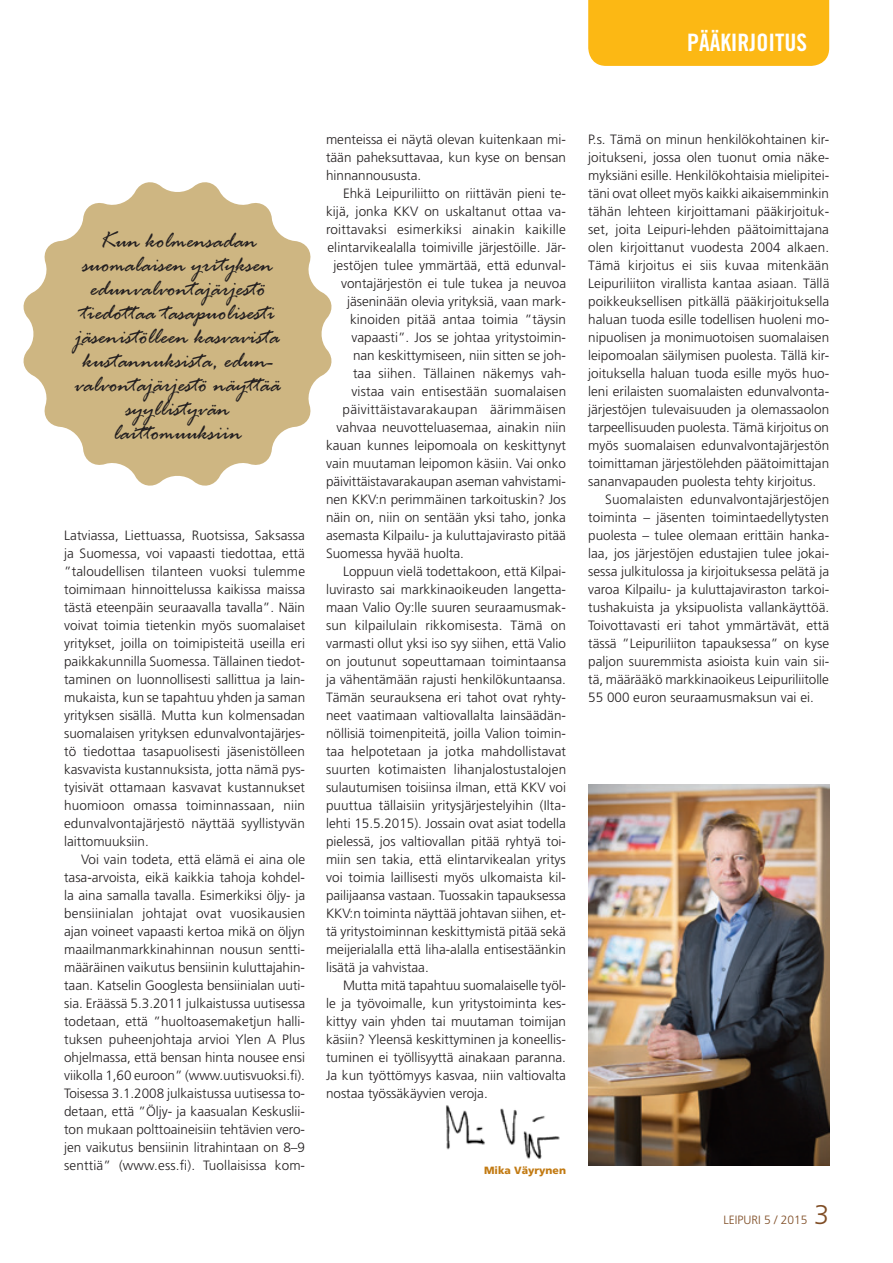
<style>
.page{position:relative;width:893px;height:1263px;background:#fff}
.page>*{position:absolute;margin:0;border:0;box-sizing:border-box;transform-origin:0 0}
.t1{font:300 27px "Frutiger";color:#7f4d25}
.Rage{font:italic 24px/24px "Rage";color:#231f20;text-align:center}
.t2{font:24px "Trade Gothic Bold Cond Twenty";color:#fff}
._01_leipis_sis{font:300 13.5px/18px "Frutiger";color:#231f20;text-align:justify}
._02_leipis{font:300 13.5px/18px "Frutiger";color:#231f20;text-align:justify}
._01_leipis_sis-2{font:300 13.5px "Frutiger";letter-spacing:.02em;color:#231f20}
._01_leipis_sis-3{font:300 13.5px "Frutiger";letter-spacing:.025em;color:#231f20}
.t3{font:300 12px "Frutiger";color:#7f4d25}
._14_kirjottaja{font:900 10.5px "Frutiger";color:#c27a12}
</style>
<div class="page">
<img style="left:588px;top:784px;width:241px;height:381px">
<svg style="left:24px;top:182px;width:308px;height:304px;fill:#ceb682"></svg>
<svg style="left:320px;top:182px;width:12px;height:35px"></svg>
<img style="left:446px;top:1105px;width:114px;height:54px">
<div style="left:588px;top:0;width:241px;height:66px;background:#fcb814"></div>
<p class="t2" style="left:687px;top:28px;width:121px">PÄÄKIRJOITUS</p>
<p class="Rage" style="left:75px;top:231px;width:207px">Kun kolmensadan suomalaisen yrityksen edunvalvontajärjestö tiedottaa tasapuolisesti jäsenistölleen kasvavista kustannuksista, edun&shy;valvontajärjestö näyttää syyllistyvän laittomuuksiin</p>
<p class="_01_leipis_sis" style="left:64px;top:526px;width:243px">Latviassa, Liettuassa, Ruotsissa, Saksassa ja Suomessa, voi vapaasti tiedottaa, että ”taloudellisen tilanteen vuoksi tulemme toimimaan hinnoittelussa kaikissa maissa tästä eteenpäin seuraavalla tavalla”. Näin voivat toimia tietenkin myös suomalaiset yritykset, joilla on toimipisteitä useilla eri paikkakunnilla Suomessa. Tällainen tiedot&shy;taminen on luonnollisesti sallittua ja lain&shy;mukaista, kun se tapahtuu yhden ja saman yrityksen sisällä. Mutta kun kolmensadan suomalaisen yrityksen edunvalvontajärjes&shy;tö tiedottaa tasapuolisesti jäsenistölleen kasvavista kustannuksista, jotta nämä pys&shy;tyisivät ottamaan kasvavat kustannukset huomioon omassa toiminnassaan, niin edunvalvontajärjestö näyttää syyllistyvän laittomuuksiin.</p>
<p class="_01_leipis_sis" style="left:64px;top:850px;width:243px;text-indent:17px">Voi vain todeta, että elämä ei aina ole tasa-arvoista, eikä kaikkia tahoja kohdel&shy;la aina samalla tavalla. Esimerkiksi öljy- ja bensiinialan johtajat ovat vuosikausien ajan voineet vapaasti kertoa mikä on öljyn maailmanmarkkinahinnan nousun sentti&shy;määräinen vaikutus bensiinin kuluttajahin&shy;taan. Katselin Googlesta bensiinialan uuti&shy;sia. Eräässä 5.3.2011 julkaistussa uutisessa todetaan, että ”huoltoasemaketjun halli&shy;tuksen puheenjohtaja arvioi Ylen A Plus ohjelmassa, että bensan hinta nousee ensi viikolla 1,60 euroon” (www.uutisvuoksi.fi).<br>Toisessa 3.1.2008 julkaistussa uutisessa to&shy;detaan, että ”Öljy- ja kaasualan Keskuslii&shy;ton mukaan polttoaineisiin tehtävien vero&shy;jen vaikutus bensiinin litrahintaan on 8–9 senttiä” (www.ess.fi). Tuollaisissa kom-</p>
<p class="_01_leipis_sis" style="left:326px;top:130px;width:242px">menteissa ei näytä olevan kuitenkaan mi&shy;tään paheksuttavaa, kun kyse on bensan hinnannoususta.</p>
<p class="_01_leipis_sis" style="left:343px;top:184px;width:224px">Ehkä Leipuriliitto on riittävän pieni te-</p>
<p class="_01_leipis_sis" style="left:326px;top:202px;width:242px">kijä, jonka KKV on uskaltanut ottaa va-</p>
<p class="_01_leipis_sis-2" style="left:326px;top:222px;width:241px">roittavaksi esimerkiksi ainakin kaikille</p>
<p class="_01_leipis_sis" style="left:327px;top:238px;width:240px">elintarvikealalla toimiville järjestöille. Jär-</p>
<p class="_01_leipis_sis" style="left:333px;top:256px;width:234px">jestöjen tulee ymmärtää, että edunval-</p>
<p class="_01_leipis_sis" style="left:341px;top:274px;width:227px">vontajärjestön ei tule tukea ja neuvoa</p>
<p class="_01_leipis_sis" style="left:347px;top:292px;width:221px">jäseninään olevia yrityksiä, vaan mark-</p>
<p class="_01_leipis_sis" style="left:350px;top:310px;width:218px">kinoiden pitää antaa toimia ”täysin</p>
<p class="_01_leipis_sis" style="left:351px;top:328px;width:216px">vapaasti”. Jos se johtaa yritystoimin-</p>
<p class="_01_leipis_sis" style="left:353px;top:346px;width:215px">nan keskittymiseen, niin sitten se joh-</p>
<p class="_01_leipis_sis" style="left:353px;top:364px;width:215px">taa siihen. Tällainen näkemys vah-</p>
<p class="_01_leipis_sis" style="left:351px;top:382px;width:216px">vistaa vain entisestään suomalaisen</p>
<p class="_01_leipis_sis-3" style="left:342px;top:402px;width:225px">päivittäistavarakaupan äärimmäisen</p>
<p class="_01_leipis_sis" style="left:336px;top:418px;width:231px">vahvaa neuvotteluasemaa, ainakin niin</p>
<p class="_01_leipis_sis" style="left:326px;top:436px;width:242px">kauan kunnes leipomoala on keskittynyt</p>
<p class="_01_leipis_sis" style="left:326px;top:454px;width:242px">vain muutaman leipomon käsiin. Vai onko</p>
<p class="_01_leipis_sis" style="left:326px;top:472px;width:242px">päivittäistavarakaupan aseman vahvistami-</p>
<p class="_01_leipis_sis" style="left:326px;top:490px;width:242px">nen KKV:n perimmäinen tarkoituskin? Jos</p>
<p class="_01_leipis_sis" style="left:326px;top:508px;width:242px">näin on, niin on sentään yksi taho, jonka</p>
<p class="_01_leipis_sis" style="left:326px;top:526px;width:242px">asemasta Kilpailu- ja kuluttajavirasto pitää</p>
<p class="_01_leipis_sis" style="left:326px;top:544px;width:140px">Suomessa hyvää huolta.</p>
<p class="_01_leipis_sis" style="left:326px;top:562px;width:242px;text-indent:17px">Loppuun vielä todettakoon, että Kilpai&shy;luvirasto sai markkinaoikeuden langetta&shy;maan Valio Oy:lle suuren seuraamusmak&shy;sun kilpailulain rikkomisesta. Tämä on varmasti ollut yksi iso syy siihen, että Valio on joutunut sopeuttamaan toimintaansa ja vähentämään rajusti henkilökuntaansa.<br>Tämän seurauksena eri tahot ovat ryhty&shy;neet vaatimaan valtiovallalta lainsäädän&shy;nöllisiä toimenpiteitä, joilla Valion toimin&shy;taa helpotetaan ja jotka mahdollistavat suurten kotimaisten lihanjalostustalojen sulautumisen toisiinsa ilman, että KKV voi puuttua tällaisiin yritysjärjestelyihin (Ilta&shy;lehti 15.5.2015). Jossain ovat asiat todella pielessä, jos valtiovallan pitää ryhtyä toi&shy;miin sen takia, että elintarvikealan yritys voi toimia laillisesti myös ulkomaista kil&shy;pailijaansa vastaan. Tuossakin tapauksessa KKV:n toiminta näyttää johtavan siihen, et&shy;tä yritystoiminnan keskittymistä pitää sekä meijerialalla että liha-alalla entisestäänkin lisätä ja vahvistaa.</p>
<p class="_01_leipis_sis" style="left:326px;top:976px;width:242px;text-indent:17px">Mutta mitä tapahtuu suomalaiselle työl&shy;le ja työvoimalle, kun yritystoiminta kes&shy;kittyy vain yhden tai muutaman toimijan käsiin? Yleensä keskittyminen ja koneellis&shy;tuminen ei työllisyyttä ainakaan paranna.<br>Ja kun työttömyys kasvaa, niin valtiovalta nostaa työssäkäyvien veroja.</p>
<p class="_14_kirjottaja" style="left:484px;top:1164px;width:83px">Mika Väyrynen</p>
<p class="_02_leipis" style="left:588px;top:130px;width:243px">P.s. Tämä on minun henkilökohtainen kir&shy;joitukseni, jossa olen tuonut omia näke&shy;myksiäni esille. Henkilökohtaisia mielipitei&shy;täni ovat olleet myös kaikki aikaisemminkin tähän lehteen kirjoittamani pääkirjoituk&shy;set, joita Leipuri-lehden päätoimittajana olen kirjoittanut vuodesta 2004 alkaen.<br>Tämä kirjoitus ei siis kuvaa mitenkään Leipuriliiton virallista kantaa asiaan. Tällä poikkeuksellisen pitkällä pääkirjoituksella haluan tuoda esille todellisen huoleni mo&shy;nipuolisen ja monimuotoisen suomalaisen leipomoalan säilymisen puolesta. Tällä kir&shy;joituksella haluan tuoda esille myös huo&shy;leni erilaisten suomalaisten edunvalvonta&shy;järjestöjen tulevaisuuden ja olemassaolon tarpeellisuuden puolesta. Tämä kirjoitus on myös suomalaisen edunvalvontajärjestön toimittaman järjestölehden päätoimittajan sananvapauden puolesta tehty kirjoitus.</p>
<p class="_01_leipis_sis" style="left:588px;top:490px;width:243px;text-indent:17px">Suomalaisten edunvalvontajärjestöjen toiminta – jäsenten toimintaedellytysten puolesta – tulee olemaan erittäin hanka&shy;laa, jos järjestöjen edustajien tulee jokai&shy;sessa julkitulossa ja kirjoituksessa pelätä ja varoa Kilpailu- ja kuluttajaviraston tarkoi&shy;tushakuista ja yksipuolista vallankäyttöä.<br>Toivottavasti eri tahot ymmärtävät, että tässä ”Leipuriliiton tapauksessa” on kyse paljon suuremmista asioista kuin vain sii&shy;tä, määrääkö markkinaoikeus Leipuriliitolle 55 000 euron seuraamusmaksun vai ei.</p>
<p class="t3" style="left:723px;top:1212px;width:86px">LEIPURI 5 / 2015</p>
<p class="t1" style="left:814px;top:1199px;width:17px">3</p>
</div>
